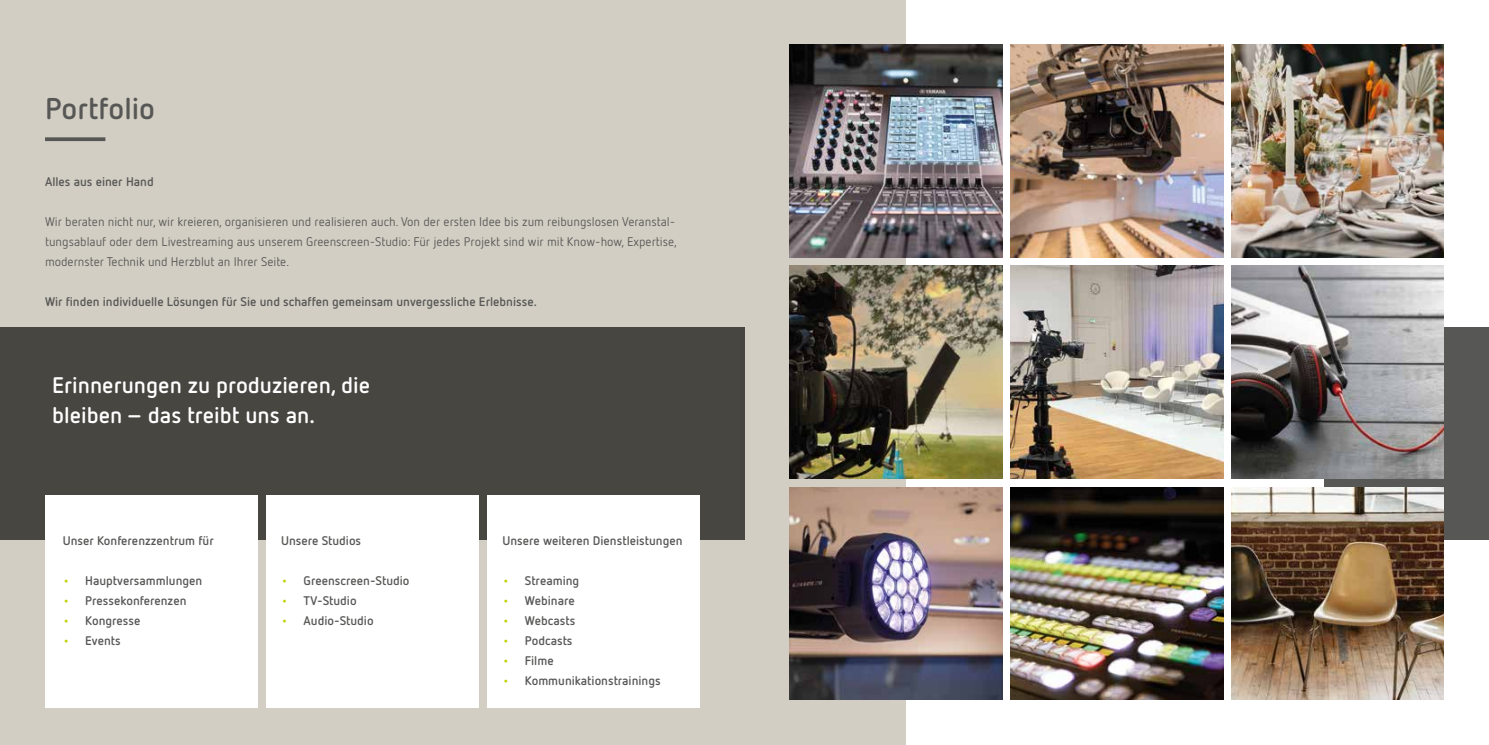
<style>
.page{position:relative;width:1489px;height:745px;background:#fff}
.page>*{position:absolute;margin:0;border:0;box-sizing:border-box;transform-origin:0 0}
.t1{font:700 30px "Netto OT";color:#575756}
.t2{font:700 22.5px/30px "Netto OT";color:#fff}
.t3{font:700 12.5px "Netto OT";color:#575756}
.t4{font:12.5px/20px "Netto OT";color:#575756}
.s1{color:#c1d100}
</style>
<div class="page">
<div style="left:0;top:0;width:905px;height:744px;background:#d3cec3"></div>
<div style="left:0;top:326px;width:744px;height:213px;background:#474641"></div>
<svg style="left:45px;top:137px;width:60px;height:4px"></svg>
<div style="left:1323px;top:326px;width:165px;height:213px;background:#575756"></div>
<div style="left:45px;top:494px;width:213px;height:213px;background:#fff"></div>
<div style="left:266px;top:494px;width:213px;height:213px;background:#fff"></div>
<div style="left:487px;top:494px;width:213px;height:213px;background:#fff"></div>
<img style="left:1010px;top:45px;width:212px;height:212px">
<img style="left:1010px;top:487px;width:212px;height:212px">
<img style="left:1231px;top:45px;width:212px;height:212px">
<img style="left:1231px;top:486px;width:212px;height:213px">
<img style="left:789px;top:45px;width:213px;height:212px">
<img style="left:789px;top:486px;width:213px;height:213px">
<img style="left:1010px;top:266px;width:212px;height:212px">
<img style="left:1231px;top:266px;width:212px;height:212px">
<img style="left:789px;top:266px;width:213px;height:212px">
<h1 class="t1" style="left:45px;top:90px;width:111px">Portfolio</h1>
<p class="t3" style="left:45px;top:174px;width:110px">Alles aus einer Hand</p>
<p class="t4" style="left:45px;top:211px;width:633px">Wir beraten nicht nur, wir kreieren, organisieren und realisieren auch. Von der ersten Idee bis zum reibungslosen Veranstal&shy;tungsablauf oder dem Livestreaming aus unserem Greenscreen-Studio: Für jedes Projekt sind wir mit Know-how, Expertise, modernster Technik und Herzblut an Ihrer Seite.</p>
<p class="t3" style="left:45px;top:294px;width:493px">Wir finden individuelle Lösungen für Sie und schaffen gemeinsam unvergessliche Erlebnisse.</p>
<h2 class="t2" style="left:52px;top:369px;width:319px">Erinnerungen zu produzieren, die bleiben – das treibt uns an.</h2>
<p class="t3" style="left:63px;top:532px;width:153px">Unser Konferenzzentrum für</p>
<p class="t3" style="left:63px;top:572px;width:141px"><span class="s1">•</span> Hauptversammlungen</p>
<p class="t3" style="left:63px;top:592px;width:125px"><span class="s1">•</span> Pressekonferenzen</p>
<p class="t3" style="left:63px;top:612px;width:79px"><span class="s1">•</span> Kongresse</p>
<p class="t3" style="left:63px;top:632px;width:60px"><span class="s1">•</span> Events</p>
<p class="t3" style="left:281px;top:532px;width:82px">Unsere Studios</p>
<p class="t3" style="left:281px;top:572px;width:130px"><span class="s1">•</span> Greenscreen-Studio</p>
<p class="t3" style="left:281px;top:592px;width:77px"><span class="s1">•</span> TV-Studio</p>
<p class="t3" style="left:281px;top:612px;width:94px"><span class="s1">•</span> Audio-Studio</p>
<p class="t3" style="left:502px;top:532px;width:182px">Unsere weiteren Dienstleistungen</p>
<p class="t3" style="left:502px;top:572px;width:78px"><span class="s1">•</span> Streaming</p>
<p class="t3" style="left:502px;top:592px;width:74px"><span class="s1">•</span> Webinare</p>
<p class="t3" style="left:502px;top:612px;width:74px"><span class="s1">•</span> Webcasts</p>
<p class="t3" style="left:502px;top:632px;width:72px"><span class="s1">•</span> Podcasts</p>
<p class="t3" style="left:502px;top:652px;width:53px"><span class="s1">•</span> Filme</p>
<p class="t3" style="left:502px;top:672px;width:160px"><span class="s1">•</span> Kommunikationstrainings</p>
</div>
